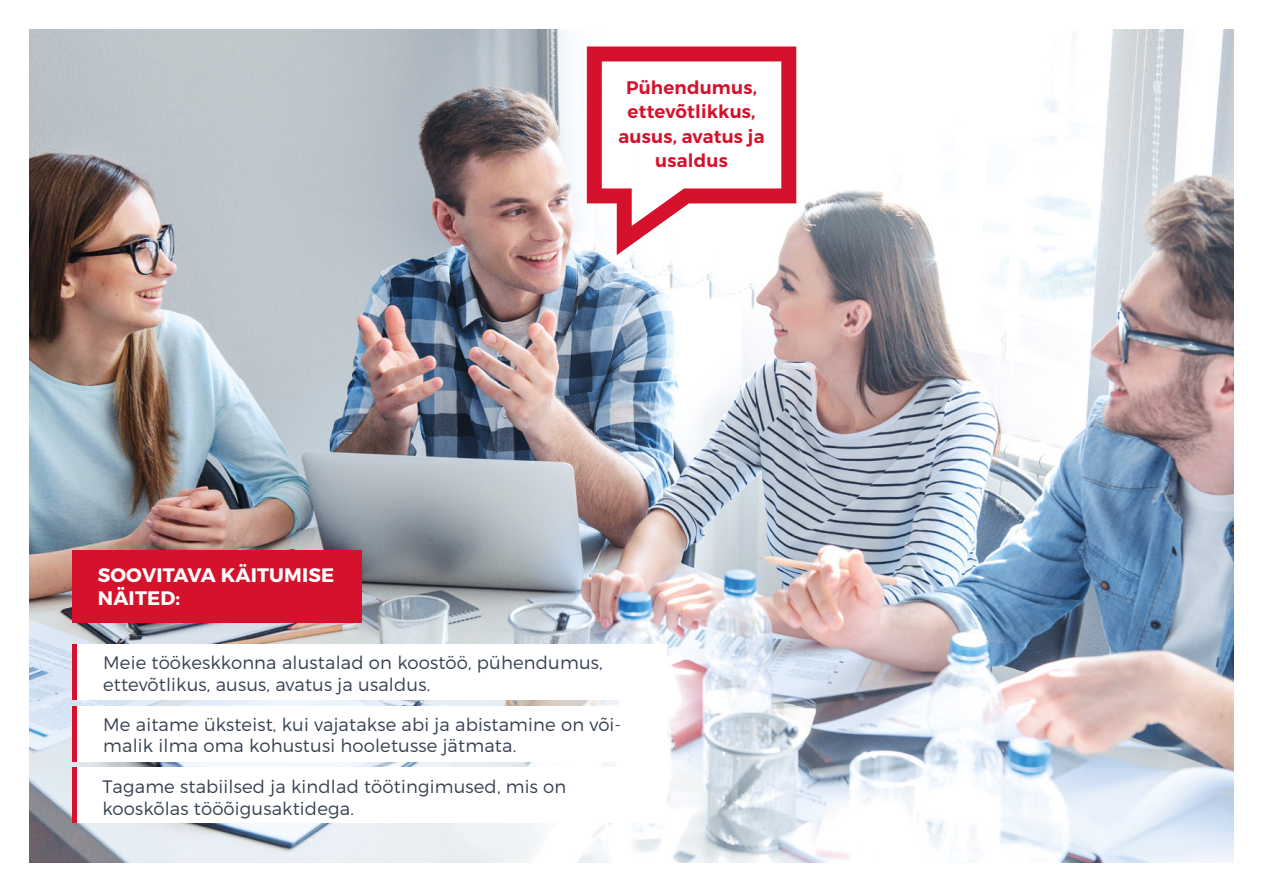
<style>
.page{position:relative;width:1263px;height:893px;background:#fff}
.page>*{position:absolute;margin:0;border:0;box-sizing:border-box;transform-origin:0 0}
.t1{font:700 19.5px/23.4px "Montserrat";letter-spacing:.01em;color:#fff}
.t2{font:600 18.3px/24.3px "Montserrat";letter-spacing:.01em;color:#d5112b;text-align:center}
.t3{font:300 18px/21.6px "Montserrat";letter-spacing:.01em;color:#354050}
</style>
<div class="page">
<img style="left:30px;top:30px;width:1203px;height:832px">
<svg style="left:587px;top:46px;width:209px;height:209px"></svg>
<div style="left:72px;top:550px;width:289px;height:72px;background:#d5112b"></div>
<div style="left:77px;top:645px;width:589px;height:55px;background:#fff"></div>
<div style="left:72px;top:645px;width:5px;height:55px;background:#d5112b"></div>
<div style="left:77px;top:706px;width:589px;height:55px;background:#fff"></div>
<div style="left:72px;top:706px;width:5px;height:55px;background:#d5112b"></div>
<div style="left:77px;top:767px;width:589px;height:56px;background:#fff"></div>
<div style="left:72px;top:767px;width:5px;height:56px;background:#d5112b"></div>
<p class="t1" style="left:98px;top:563px;width:238px">SOOVITAVA KÄITUMISE<br>NÄITED:</p>
<p class="t2" style="left:618px;top:76px;width:148px">Pühendumus, ettevõtlikkus, ausus, avatus ja usaldus</p>
<p class="t3" style="left:103px;top:652px;width:501px">Meie töökeskkonna alustalad on koostöö, pühendumus, ettevõtlikus, ausus, avatus ja usaldus.</p>
<p class="t3" style="left:103px;top:713px;width:519px">Me aitame üksteist, kui vajatakse abi ja abistamine on või&shy;malik ilma oma kohustusi hooletusse jätmata.</p>
<p class="t3" style="left:102px;top:775px;width:465px">Tagame stabiilsed ja kindlad töötingimused, mis on kooskõlas tööõigusaktidega.</p>
</div>
